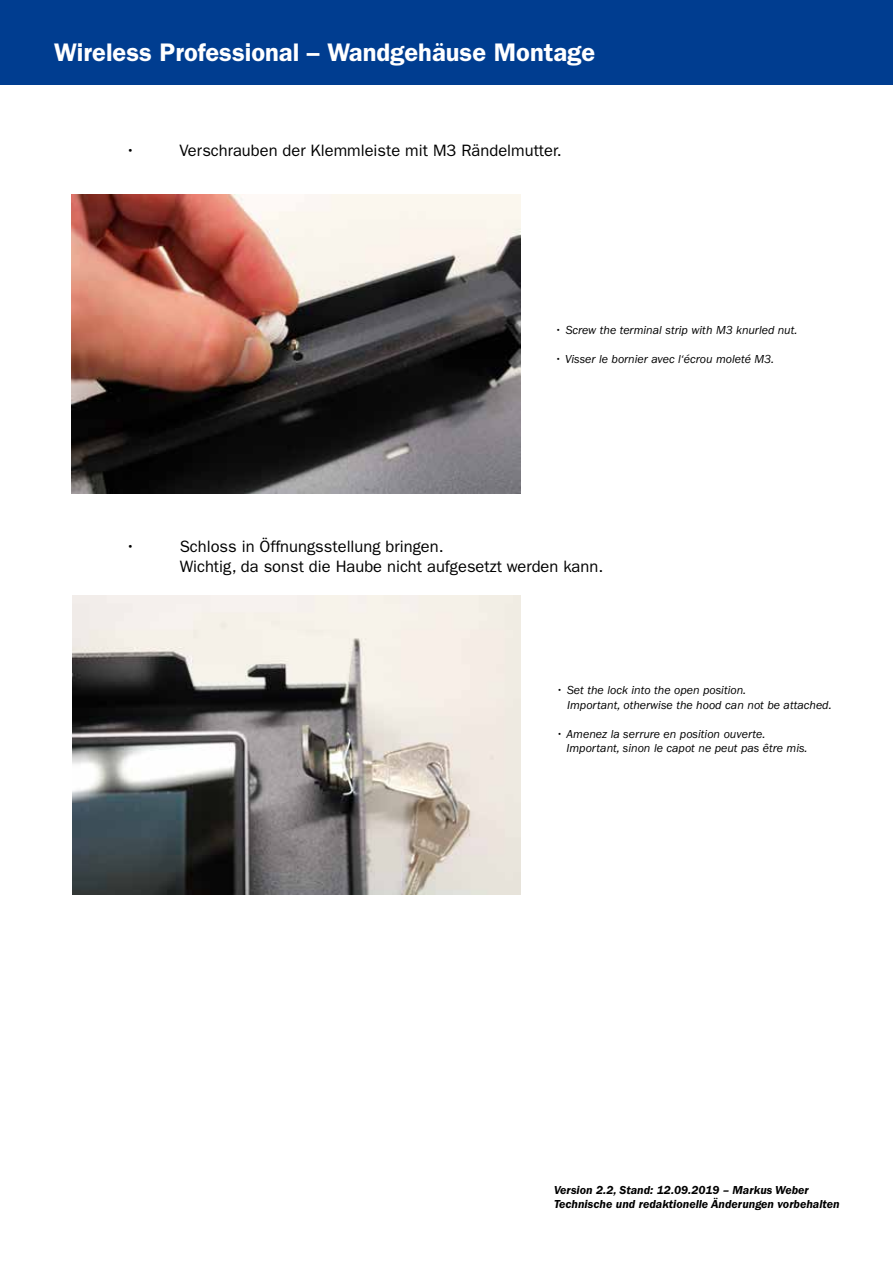
<style>
.page{position:relative;width:893px;height:1263px;background:#fff}
.page>*{position:absolute;margin:0;border:0;box-sizing:border-box;transform-origin:0 0}
.t1{font:600 25.5px "ITC Franklin Gothic Std";color:#fff}
.t2{font:16.5px/19.8px "ITC Franklin Gothic Std";color:#000}
.t3{font:italic 12px/14.4px "ITC Franklin Gothic Std";color:#000}
.t4{font:italic 600 12px/14.4px "ITC Franklin Gothic Std";color:#000}
</style>
<div class="page">
<div style="left:0;top:0;width:893px;height:85px;background:#003d90"></div>
<img style="left:72px;top:195px;width:448px;height:299px">
<img style="left:72px;top:596px;width:448px;height:298px">
<h1 class="t1" style="left:54px;top:37px;width:543px">Wireless Professional – Wandgehäuse Montage</h1>
<h2 class="t2" style="left:126px;top:141px;width:11px">•</h2>
<h2 class="t2" style="left:180px;top:141px;width:384px">Verschrauben der Klemmleiste mit M3 Rändelmutter.</h2>
<p class="t3" style="left:554px;top:323px;width:245px">• Screw the terminal strip with M3 knurled nut.</p>
<p class="t3" style="left:554px;top:352px;width:222px">• Visser le bornier avec l‘écrou moleté M3.</p>
<h2 class="t2" style="left:126px;top:537px;width:11px">•</h2>
<h2 class="t2" style="left:180px;top:537px;width:425px">Schloss in Öffnungsstellung bringen.<br>Wichtig, da sonst die Haube nicht aufgesetzt werden kann.</h2>
<p class="t3" style="left:567px;top:683px;width:266px;text-indent:-11px">• Set the lock into the open position.<br>Important, otherwise the hood can not be attached.</p>
<p class="t3" style="left:566px;top:726px;width:243px;text-indent:-11px">• Amenez la serrure en position ouverte.<br>Important, sinon le capot ne peut pas être mis.</p>
<p class="t4" style="left:554px;top:1183px;width:287px">Version 2.2, Stand: 12.09.2019 – Markus Weber<br>Technische und redaktionelle Änderungen vorbehalten</p>
</div>
